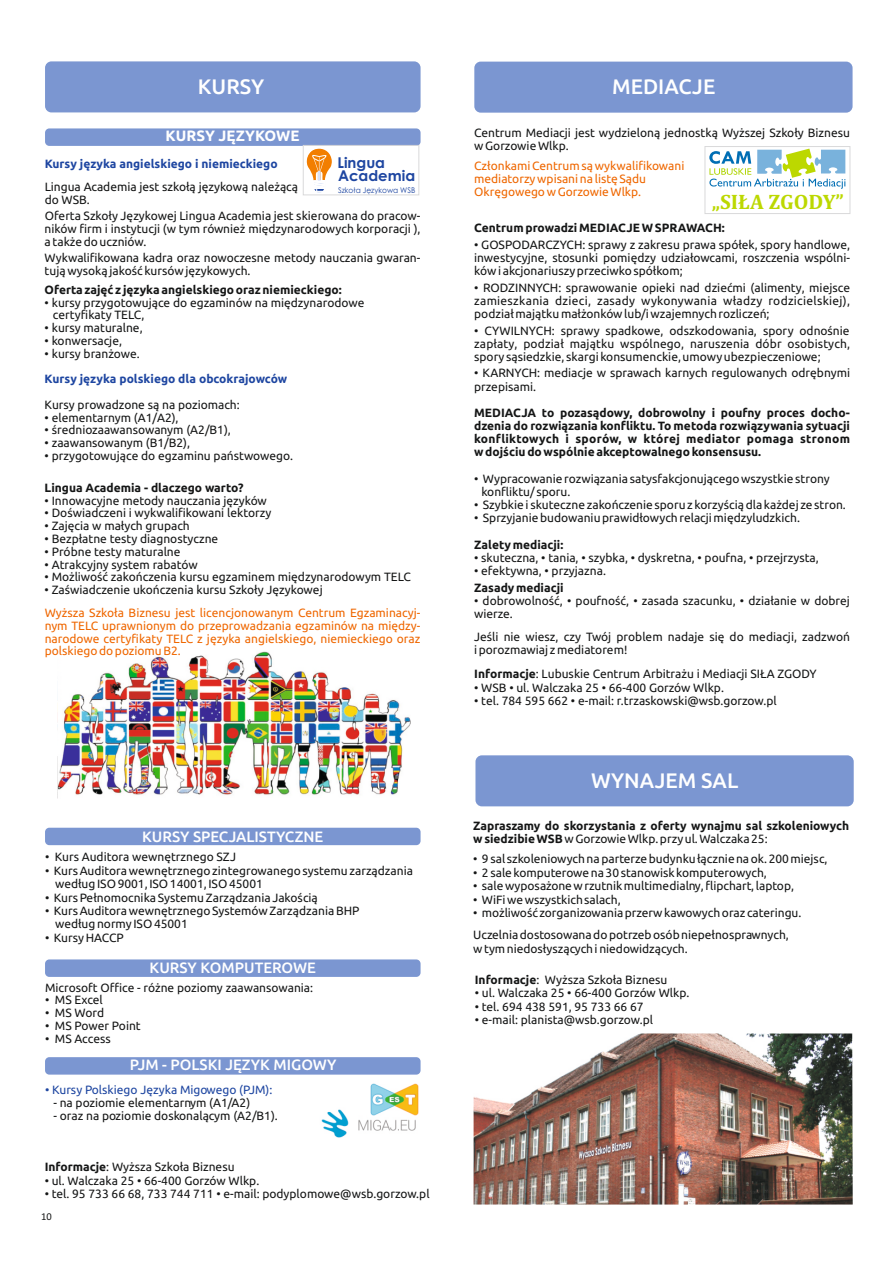
<style>
.page{position:relative;width:893px;height:1263px;background:#fff}
.page>*{position:absolute;margin:0;border:0;box-sizing:border-box;transform-origin:0 0}
.t1{font:700 21.15px "Cambria";color:#bcd800}
.t2{font:500 21px "Ubuntu";color:#fff}
.t3{font:500 15px "Ubuntu";color:#fff}
.t4{font:700 15px "Ubuntu";color:#fff}
.t5{font:700 14.85px "Century Gothic";color:#1e46a1}
.t6{font:12px/13.2px "Ubuntu";color:#151616}
.t7{font:700 12px/13.2px "Ubuntu";color:#151616;text-align:justify}
.t8{font:12px/12.8px "Ubuntu";color:#ef6700}
.t9{font:700 12px "Ubuntu";color:#1e46a1}
.t10{font:12px "Ubuntu";color:#1e46a1}
.t11{font:10.5px "Calibri";color:#151616}
.t12{font:7.8px "Century Gothic";color:#1e46a1;scale:.95 1}
.s1{font-weight:700}
.s2{font-weight:400}
</style>
<div class="page">
<div style="left:45px;top:1057px;width:376px;height:17px;background:#7b96d1;border-radius:4px"></div>
<div style="left:45px;top:959px;width:376px;height:18px;background:#7b96d1;border-radius:4px"></div>
<div style="left:45px;top:828px;width:376px;height:17px;background:#7b96d1;border-radius:4px"></div>
<div style="left:45px;top:128px;width:376px;height:18px;background:#7b96d1;border-radius:4px"></div>
<svg style="left:306px;top:148px;width:26px;height:45px"></svg>
<img style="left:57px;top:651px;width:353px;height:147px">
<div style="left:303px;top:145px;width:116px;height:50px;border:1px solid #d9d9da"></div>
<img style="left:321px;top:1109px;width:95px;height:29px">
<img style="left:366px;top:1083px;width:53px;height:35px">
<svg style="left:709px;top:149px;width:136px;height:40px"></svg>
<div style="left:705px;top:146px;width:145px;height:68px;border:1px solid #d9d9da"></div>
<img style="left:474px;top:1033px;width:379px;height:171px">
<div style="left:45px;top:61px;width:376px;height:51px;background:#7b96d1;border-radius:6px"></div>
<div style="left:474px;top:62px;width:378px;height:51px;background:#7b96d1;border-radius:6px"></div>
<div style="left:475px;top:755px;width:379px;height:51px;background:#7b96d1;border-radius:6px"></div>
<h2 class="t2" style="left:198px;top:78px;width:68px">KURSY</h2>
<h2 class="t2" style="left:612px;top:78px;width:105px">MEDIACJE</h2>
<p class="t4" style="left:166px;top:130px;width:136px">KURSY JĘZYKOWE</p>
<p class="t9" style="left:45px;top:158px;width:234px">Kursy języka angielskiego i niemieckiego</p>
<p class="t6" style="left:45px;top:182px;width:255px;line-height:12.8px">Lingua Academia jest szkołą językową należącą do WSB.</p>
<p class="t6" style="left:45px;top:210px;width:377px;line-height:12.8px;text-align:justify">Oferta Szkoły Językowej Lingua Academia jest skierowana do pracow&shy;ników firm i instytucji (w tym również międzynarodowych korporacji ), a także do uczniów.</p>
<p class="t6" style="left:45px;top:252px;width:377px;line-height:12.8px">Wykwalifikowana kadra oraz nowoczesne metody nauczania gwaran&shy;tują wysoką jakość kursów językowych.</p>
<p class="t7" style="left:45px;top:284px;width:299px">Oferta zajęć z języka angielskiego oraz niemieckiego:</p>
<p class="t6" style="left:53px;top:297px;width:313px;line-height:12.8px;text-indent:-8px">• kursy przygotowujące do egzaminów na międzynarodowe certyfikaty TELC,</p>
<p class="t6" style="left:45px;top:322px;width:99px">• kursy maturalne,</p>
<p class="t6" style="left:45px;top:335px;width:79px">• konwersacje,</p>
<p class="t6" style="left:45px;top:347px;width:97px">• kursy branżowe.</p>
<p class="t9" style="left:45px;top:374px;width:244px">Kursy języka polskiego dla obcokrajowców</p>
<p class="t6" style="left:45px;top:399px;width:197px">Kursy prowadzone są na poziomach:</p>
<p class="t6" style="left:45px;top:411px;width:135px">• elementarnym (A1/A2),</p>
<p class="t6" style="left:45px;top:424px;width:188px">• średniozaawansowanym (A2/B1),</p>
<p class="t6" style="left:45px;top:437px;width:147px">• zaawansowanym (B1/B2),</p>
<p class="t6" style="left:45px;top:450px;width:250px">• przygotowujące do egzaminu państwowego.</p>
<p class="t7" style="left:45px;top:482px;width:200px">Lingua Academia - dlaczego warto?</p>
<p class="t6" style="left:45px;top:494px;width:224px">• Innowacyjne metody nauczania języków</p>
<p class="t6" style="left:45px;top:507px;width:228px">• Doświadczeni i wykwalifikowani lektorzy</p>
<p class="t6" style="left:45px;top:520px;width:147px">• Zajęcia w małych grupach</p>
<p class="t6" style="left:45px;top:533px;width:175px">• Bezpłatne testy diagnostyczne</p>
<p class="t6" style="left:45px;top:546px;width:137px">• Próbne testy maturalne</p>
<p class="t6" style="left:45px;top:558px;width:155px">• Atrakcyjny system rabatów</p>
<p class="t6" style="left:45px;top:571px;width:368px">• Możliwość zakończenia kursu egzaminem międzynarodowym TELC</p>
<p class="t6" style="left:45px;top:584px;width:280px">• Zaświadczenie ukończenia kursu Szkoły Językowej</p>
<p class="t5" style="left:337px;top:156px;width:49px">Lingua</p>
<p class="t12" style="left:338px;top:187px;width:83px">Szkoła Językowa WSB</p>
<p class="t5" style="left:338px;top:170px;width:79px">Academia</p>
<p class="t8" style="left:45px;top:607px;width:377px;text-align:justify">Wyższa Szkoła Biznesu jest licencjonowanym Centrum Egzaminacyj&shy;nym TELC uprawnionym do przeprowadzania egzaminów na między&shy;narodowe certyfikaty TELC z języka angielskiego, niemieckiego oraz polskiego do poziomu B2.</p>
<p class="t3" style="left:142px;top:830px;width:183px">KURSY SPECJALISTYCZNE</p>
<p class="t6" style="left:45px;top:851px;width:192px">• Kurs Auditora wewnętrznego SZJ</p>
<p class="t6" style="left:55px;top:864px;width:360px;text-indent:-10px">• Kurs Auditora wewnętrznego zintegrowanego systemu zarządzania według ISO 9001, ISO 14001, ISO 45001</p>
<p class="t6" style="left:45px;top:891px;width:274px">• Kurs Pełnomocnika Systemu Zarządzania Jakością</p>
<p class="t6" style="left:55px;top:905px;width:306px;text-indent:-10px">• Kurs Auditora wewnętrznego Systemów Zarządzania BHP według normy ISO 45001</p>
<p class="t6" style="left:45px;top:932px;width:80px">• Kursy HACCP</p>
<p class="t3" style="left:150px;top:962px;width:168px">KURSY KOMPUTEROWE</p>
<p class="t6" style="left:45px;top:981px;width:270px">Microsoft Office - różne poziomy zaawansowania:</p>
<p class="t6" style="left:45px;top:994px;width:59px">• MS Excel</p>
<p class="t6" style="left:45px;top:1007px;width:61px">• MS Word</p>
<p class="t6" style="left:45px;top:1020px;width:97px">• MS Power Point</p>
<p class="t6" style="left:45px;top:1032px;width:67px">• MS Access</p>
<p class="t3" style="left:130px;top:1058px;width:208px">PJM - POLSKI JĘZYK MIGOWY</p>
<p class="t10" style="left:45px;top:1085px;width:229px">• Kursy Polskiego Języka Migowego (PJM):</p>
<p class="t6" style="left:53px;top:1097px;width:198px">- na poziomie elementarnym (A1/A2)</p>
<p class="t6" style="left:53px;top:1109px;width:226px">- oraz na poziomie doskonalącym (A2/B1).</p>
<p class="t6" style="left:45px;top:1161px;width:191px"><span class="s1">Informacje</span>: Wyższa Szkoła Biznesu</p>
<p class="t6" style="left:45px;top:1174px;width:216px">• ul. Walczaka 25 • 66-400 Gorzów Wlkp.</p>
<p class="t6" style="left:45px;top:1188px;width:386px">• tel. 95 733 66 68, 733 744 711 • e-mail: podyplomowe@wsb.gorzow.pl</p>
<p class="t11" style="left:41px;top:1212px;width:12px">10</p>
<p class="t6" style="left:474px;top:127px;width:377px">Centrum Mediacji jest wydzieloną jednostką Wyższej Szkoły Biznesu w Gorzowie Wlkp.</p>
<p class="t8" style="left:474px;top:160px;width:212px;line-height:13.2px">Członkami Centrum są wykwalifikowani mediatorzy wpisani na listę Sądu<br>Okręgowego w Gorzowie Wlkp.</p>
<p class="t7" style="left:474px;top:222px;width:252px">Centrum prowadzi MEDIACJE W SPRAWACH:</p>
<p class="t6" style="left:474px;top:239px;width:377px;text-align:justify">• GOSPODARCZYCH: sprawy z zakresu prawa spółek, spory handlowe, inwestycyjne, stosunki pomiędzy udziałowcami, roszczenia wspólni&shy;ków i akcjonariuszy przeciwko spółkom;</p>
<p class="t6" style="left:474px;top:281px;width:377px;text-align:justify">• RODZINNYCH: sprawowanie opieki nad dziećmi (alimenty, miejsce zamieszkania dzieci, zasady wykonywania władzy rodzicielskiej), podział majątku małżonków lub/i wzajemnych rozliczeń;</p>
<p class="t6" style="left:474px;top:324px;width:377px;text-align:justify">• CYWILNYCH: sprawy spadkowe, odszkodowania, spory odnośnie zapłaty, podział majątku wspólnego, naruszenia dóbr osobistych, spory sąsiedzkie, skargi konsumenckie, umowy ubezpieczeniowe;</p>
<p class="t6" style="left:474px;top:367px;width:377px">• KARNYCH: mediacje w sprawach karnych regulowanych odrębnymi przepisami.</p>
<p class="t7" style="left:474px;top:407px;width:377px">MEDIACJA to pozasądowy, dobrowolny i poufny proces docho&shy;dzenia do rozwiązania konfliktu. To metoda rozwiązywania sytuacji konfliktowych i sporów, w której mediator pomaga stronom w dojściu do wspólnie akceptowalnego konsensusu.</p>
<p class="t6" style="left:481px;top:473px;width:350px;text-indent:-7px">• Wypracowanie rozwiązania satysfakcjonującego wszystkie strony konfliktu/ sporu.</p>
<p class="t6" style="left:474px;top:499px;width:373px">• Szybkie i skuteczne zakończenie sporu z korzyścią dla każdej ze stron.</p>
<p class="t6" style="left:474px;top:512px;width:327px">• Sprzyjanie budowaniu prawidłowych relacji międzyludzkich.</p>
<p class="t7" style="left:474px;top:539px;width:91px">Zalety mediacji:</p>
<p class="t6" style="left:474px;top:552px;width:346px">• skuteczna, • tania, • szybka, • dyskretna, • poufna, • przejrzysta,</p>
<p class="t6" style="left:474px;top:565px;width:133px">• efektywna, • przyjazna.</p>
<p class="t7" style="left:474px;top:581px;width:91px">Zasady mediacji</p>
<p class="t6" style="left:474px;top:595px;width:377px">• dobrowolność, • poufność, • zasada szacunku, • działanie w dobrej wierze.</p>
<p class="t6" style="left:474px;top:631px;width:377px">Jeśli nie wiesz, czy Twój problem nadaje się do mediacji, zadzwoń i porozmawiaj z mediatorem!</p>
<p class="t6" style="left:474px;top:668px;width:344px"><span class="s1">Informacje</span>: Lubuskie Centrum Arbitrażu i Mediacji SIŁA ZGODY</p>
<p class="t6" style="left:474px;top:681px;width:251px">• WSB • ul. Walczaka 25 • 66-400 Gorzów Wlkp.</p>
<p class="t6" style="left:474px;top:695px;width:304px">• tel. 784 595 662 • e-mail: r.trzaskowski@wsb.gorzow.pl</p>
<h1 class="t1" style="left:712px;top:192px;width:134px">„SIŁA ZGODY”</h1>
<h2 class="t2" style="left:591px;top:771px;width:149px">WYNAJEM SAL</h2>
<p class="t7" style="left:473px;top:819px;width:377px">Zapraszamy do skorzystania z oferty wynajmu sal szkoleniowych w siedzibie WSB <span class="s2">w Gorzowie Wlkp. przy ul. Walczaka 25:</span></p>
<p class="t6" style="left:473px;top:853px;width:356px">• 9 sal szkoleniowych na parterze budynku łącznie na ok. 200 miejsc,</p>
<p class="t6" style="left:473px;top:867px;width:295px">• 2 sale komputerowe na 30 stanowisk komputerowych,</p>
<p class="t6" style="left:473px;top:880px;width:322px">• sale wyposażone w rzutnik multimedialny, flipchart, laptop,</p>
<p class="t6" style="left:473px;top:894px;width:149px">• WiFi we wszystkich salach,</p>
<p class="t6" style="left:473px;top:903px;width:330px;line-height:21.9px">• możliwość zorganizowania przerw kawowych oraz cateringu.<br>Uczelnia dostosowana do potrzeb osób niepełnosprawnych,</p>
<p class="t6" style="left:473px;top:942px;width:216px">w tym niedosłyszących i niedowidzących.</p>
<p class="t6" style="left:475px;top:974px;width:194px"><span class="s1">Informacje</span>: Wyższa Szkoła Biznesu</p>
<p class="t6" style="left:475px;top:987px;width:216px">• ul. Walczaka 25 • 66-400 Gorzów Wlkp.</p>
<p class="t6" style="left:475px;top:1000px;width:170px">• tel. 694 438 591, 95 733 66 67</p>
<p class="t6" style="left:475px;top:1014px;width:180px">• e-mail: planista@wsb.gorzow.pl</p>
</div>
